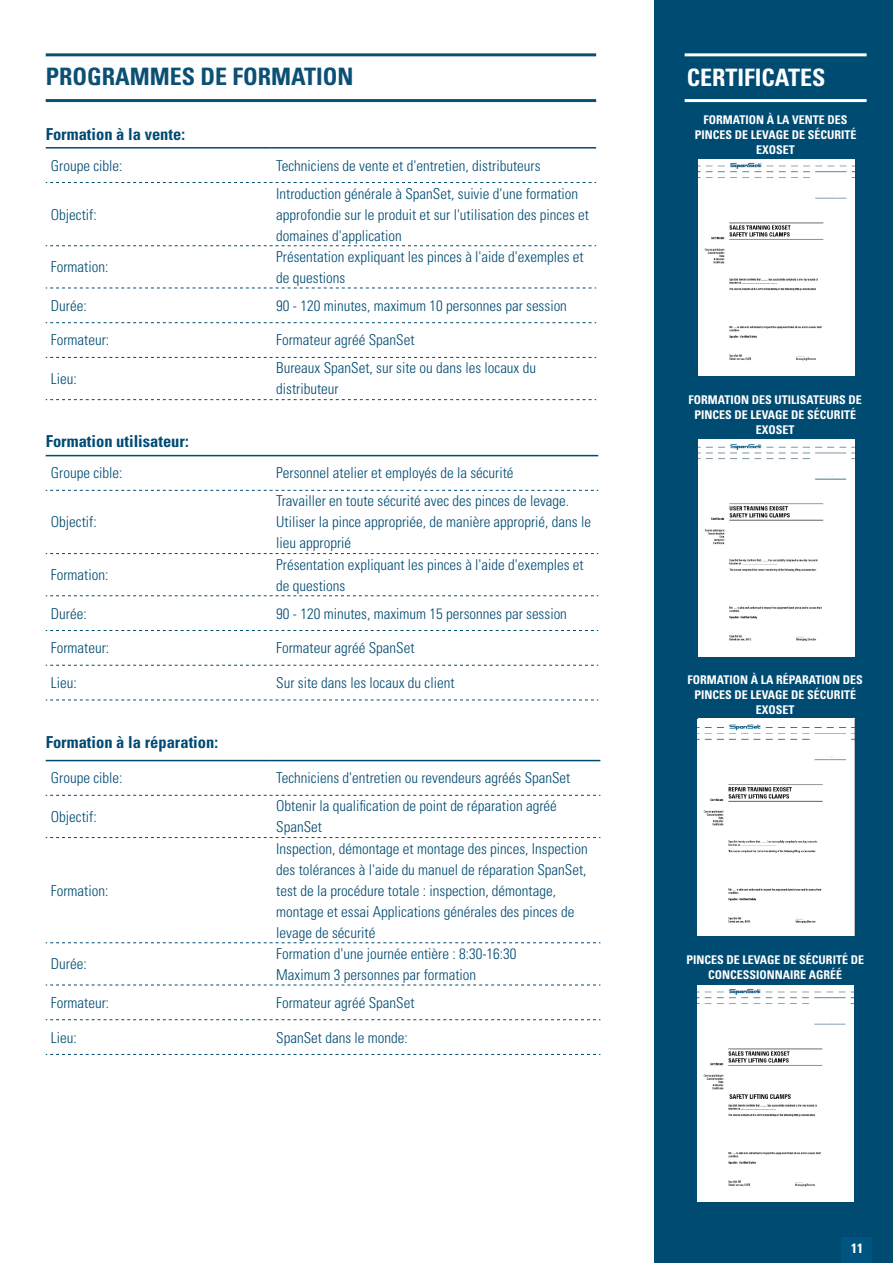
<style>
.page{position:relative;width:893px;height:1263px;background:#fff}
.page>*{position:absolute;margin:0;border:0;box-sizing:border-box;transform-origin:0 0}
.t1{font:700 condensed 24px "Univers LT Std";color:#0b4f75}
.t2{font:700 condensed 24px "Univers LT Std";color:#fff}
.t3{font:700 condensed 16.5px "Univers LT Std";color:#004b72}
.t4{font:300 condensed 15px/21px "Univers LT Std";color:#004b72}
.t5{font:700 condensed 13.5px "Univers LT Std";color:#fff}
.t6{font:700 condensed 12px/15px "Univers LT Std";color:#fff;text-align:center}
</style>
<div class="page">
<div style="left:654px;top:0;width:239px;height:1263px;background:#004b72"></div>
<hr style="left:46px;top:53px;width:550px;height:3px;background:#0b4f75">
<hr style="left:46px;top:99px;width:550px;height:3px;background:#0b4f75">
<svg style="left:46px;top:182px;width:550px;height:1px"></svg>
<svg style="left:46px;top:245px;width:550px;height:1px"></svg>
<svg style="left:46px;top:288px;width:550px;height:1px"></svg>
<svg style="left:46px;top:322px;width:550px;height:1px"></svg>
<svg style="left:46px;top:357px;width:550px;height:1px"></svg>
<svg style="left:46px;top:399px;width:550px;height:1px"></svg>
<hr style="left:46px;top:147px;width:225px;height:2px;background:#004b72">
<hr style="left:271px;top:147px;width:325px;height:2px;background:#004b72">
<hr style="left:46px;top:455px;width:225px;height:1px;background:#004b72">
<hr style="left:271px;top:455px;width:327px;height:1px;background:#004b72">
<svg style="left:46px;top:490px;width:552px;height:1px"></svg>
<svg style="left:46px;top:553px;width:552px;height:1px"></svg>
<svg style="left:46px;top:595px;width:552px;height:1px"></svg>
<svg style="left:46px;top:630px;width:552px;height:1px"></svg>
<svg style="left:46px;top:665px;width:552px;height:1px"></svg>
<svg style="left:46px;top:700px;width:552px;height:1px"></svg>
<hr style="left:46px;top:760px;width:225px;height:1px;background:#004b72">
<hr style="left:271px;top:760px;width:329px;height:1px;background:#004b72">
<svg style="left:46px;top:837px;width:554px;height:1px"></svg>
<svg style="left:46px;top:942px;width:554px;height:1px"></svg>
<svg style="left:46px;top:984px;width:554px;height:1px"></svg>
<svg style="left:46px;top:1019px;width:554px;height:1px"></svg>
<svg style="left:46px;top:1054px;width:554px;height:1px"></svg>
<svg style="left:46px;top:795px;width:554px;height:1px"></svg>
<img style="left:699px;top:159px;width:155px;height:216px">
<img style="left:697px;top:985px;width:156px;height:216px">
<hr style="left:685px;top:53px;width:182px;height:3px;background:#fff">
<hr style="left:685px;top:99px;width:182px;height:3px;background:#fff">
<img style="left:699px;top:439px;width:155px;height:213px">
<img style="left:698px;top:720px;width:156px;height:216px">
<img style="left:728px;top:1092px;width:65px;height:8px">
<div style="left:841px;top:1237px;width:31px;height:26px;background:#005480"></div>
<p class="t1" style="left:46px;top:62px;width:309px">PROGRAMMES DE FORMATION</p>
<p class="t3" style="left:46px;top:124px;width:141px">Formation à la vente:</p>
<p class="t4" style="left:51px;top:155px;width:73px">Groupe cible:</p>
<p class="t4" style="left:276px;top:155px;width:266px">Techniciens de vente et d'entretien, distributeurs</p>
<p class="t4" style="left:51px;top:204px;width:47px">Objectif:</p>
<p class="t4" style="left:276px;top:183px;width:314px">Introduction générale à SpanSet, suivie d'une formation approfondie sur le produit et sur l'utilisation des pinces et domaines d'application</p>
<p class="t4" style="left:51px;top:256px;width:59px">Formation:</p>
<p class="t4" style="left:276px;top:246px;width:309px">Présentation expliquant les pinces à l'aide d'exemples et de questions</p>
<p class="t4" style="left:51px;top:295px;width:37px">Durée:</p>
<p class="t4" style="left:276px;top:295px;width:292px">90 - 120 minutes, maximum 10 personnes par session</p>
<p class="t4" style="left:51px;top:330px;width:60px">Formateur:</p>
<p class="t4" style="left:276px;top:330px;width:140px">Formateur agréé SpanSet</p>
<p class="t4" style="left:51px;top:368px;width:27px">Lieu:</p>
<p class="t4" style="left:276px;top:358px;width:261px">Bureaux SpanSet, sur site ou dans les locaux du</p>
<p class="t4" style="left:276px;top:379px;width:64px">distributeur</p>
<p class="t3" style="left:46px;top:431px;width:144px">Formation utilisateur:</p>
<p class="t4" style="left:51px;top:463px;width:73px">Groupe cible:</p>
<p class="t4" style="left:276px;top:463px;width:239px">Personnel atelier et employés de la sécurité</p>
<p class="t4" style="left:51px;top:512px;width:47px">Objectif:</p>
<p class="t4" style="left:276px;top:491px;width:316px">Travailler en toute sécurité avec des pinces de levage.<br>Utiliser la pince appropriée, de manière approprié, dans le lieu approprié</p>
<p class="t4" style="left:51px;top:564px;width:59px">Formation:</p>
<p class="t4" style="left:276px;top:554px;width:309px">Présentation expliquant les pinces à l'aide d'exemples et de questions</p>
<p class="t4" style="left:51px;top:603px;width:37px">Durée:</p>
<p class="t4" style="left:276px;top:603px;width:292px">90 - 120 minutes, maximum 15 personnes par session</p>
<p class="t4" style="left:51px;top:637px;width:60px">Formateur:</p>
<p class="t4" style="left:276px;top:637px;width:140px">Formateur agréé SpanSet</p>
<p class="t4" style="left:51px;top:672px;width:27px">Lieu:</p>
<p class="t4" style="left:276px;top:672px;width:180px">Sur site dans les locaux du client</p>
<p class="t3" style="left:46px;top:732px;width:174px">Formation à la réparation:</p>
<p class="t4" style="left:51px;top:768px;width:73px">Groupe cible:</p>
<p class="t4" style="left:276px;top:768px;width:296px">Techniciens d'entretien ou revendeurs agréés SpanSet</p>
<p class="t4" style="left:51px;top:806px;width:47px">Objectif:</p>
<p class="t4" style="left:276px;top:795px;width:282px">Obtenir la qualification de point de réparation agréé<br>SpanSet</p>
<p class="t4" style="left:51px;top:880px;width:59px">Formation:</p>
<p class="t4" style="left:51px;top:953px;width:37px">Durée:</p>
<p class="t4" style="left:276px;top:838px;width:313px">Inspection, démontage et montage des pinces, Inspection des tolérances à l'aide du manuel de réparation SpanSet, test de la procédure totale : inspection, démontage, montage et essai Applications générales des pinces de levage de sécurité</p>
<p class="t4" style="left:276px;top:943px;width:242px">Formation d'une journée entière : 8:30-16:30</p>
<p class="t4" style="left:276px;top:964px;width:201px">Maximum 3 personnes par formation</p>
<p class="t4" style="left:51px;top:992px;width:60px">Formateur:</p>
<p class="t4" style="left:276px;top:992px;width:140px">Formateur agréé SpanSet</p>
<p class="t4" style="left:51px;top:1027px;width:27px">Lieu:</p>
<p class="t4" style="left:276px;top:1027px;width:133px">SpanSet dans le monde:</p>
<p class="t2" style="left:687px;top:63px;width:140px">CERTIFICATES</p>
<p class="t6" style="left:695px;top:112px;width:163px">FORMATION À LA VENTE DES<br>PINCES DE LEVAGE DE SÉCURITÉ<br>EXOSET</p>
<p class="t6" style="left:689px;top:392px;width:175px">FORMATION DES UTILISATEURS DE<br>PINCES DE LEVAGE DE SÉCURITÉ<br>EXOSET</p>
<p class="t6" style="left:687px;top:672px;width:177px">FORMATION À LA RÉPARATION DES<br>PINCES DE LEVAGE DE SÉCURITÉ<br>EXOSET</p>
<p class="t6" style="left:686px;top:952px;width:179px">PINCES DE LEVAGE DE SÉCURITÉ DE<br>CONCESSIONNAIRE AGRÉÉ</p>
<p class="t5" style="left:851px;top:1240px;width:13px">11</p>
</div>
